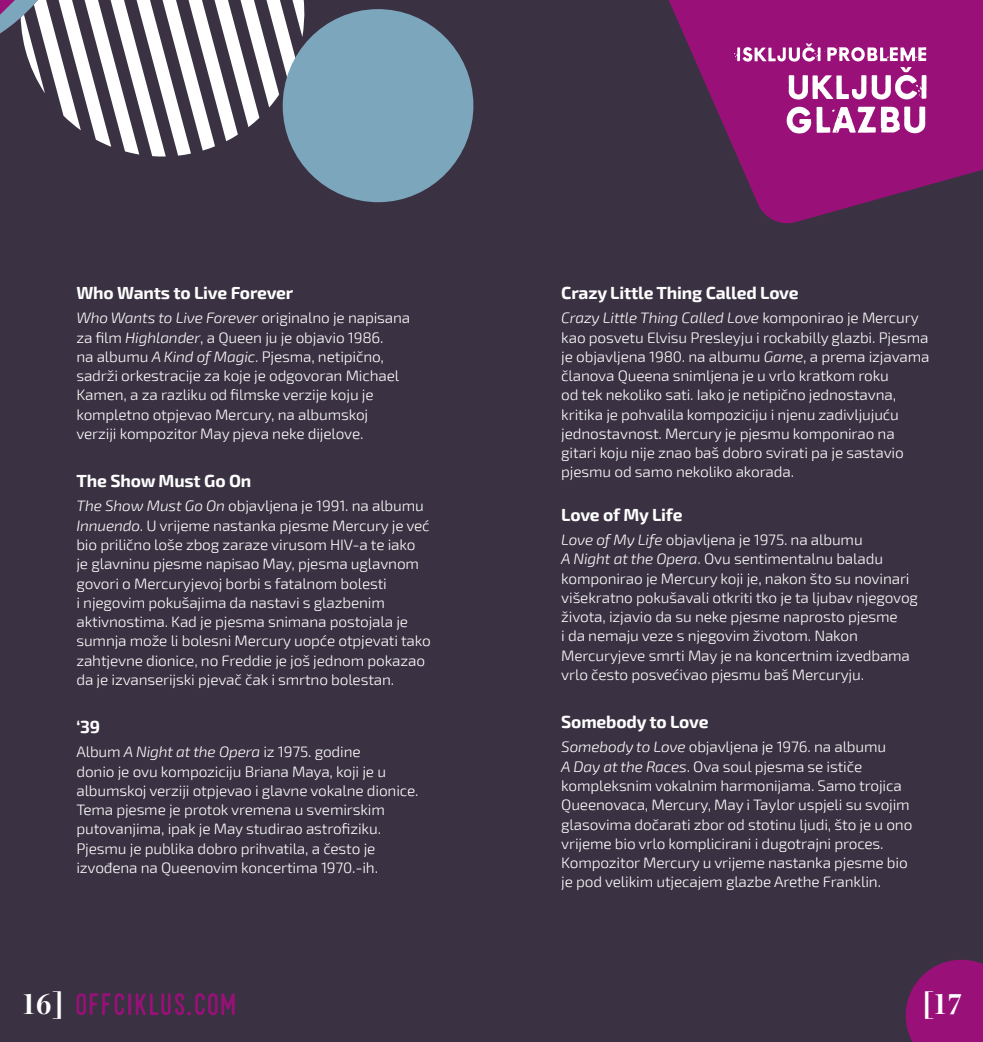
<style>
.page{position:relative;width:983px;height:1042px;background:#fff}
.page>*{position:absolute;margin:0;border:0;box-sizing:border-box;transform-origin:0 0}
.t1{font:700 29.75px "Chronicle Disp Cond";color:#fff}
.t2{font:700 17.15px "Exo 2";letter-spacing:-.01em;color:#fff}
.t3{font:300 15.05px/19.2px "Exo 2";letter-spacing:-.01em;color:#fff}
.s1{font-style:italic}
</style>
<div class="page">
<div style="left:0;top:0;width:982px;height:1042px;background:#3a3242"></div>
<svg style="left:905px;top:960px;width:77px;height:82px;background:#8d1471"></svg>
<svg style="left:76px;top:993px;width:159px;height:22px"></svg>
<svg style="left:38px;top:0;width:267px;height:157px"></svg>
<svg style="left:0;top:0;width:101px;height:82px"></svg>
<svg style="left:282px;top:8px;width:192px;height:195px"></svg>
<svg style="left:668px;top:0;width:314px;height:224px;fill:#991078"></svg>
<svg style="left:786px;top:107px;width:139px;height:27px;background:#cb86bb"></svg>
<svg style="left:733px;top:43px;width:193px;height:57px;background:#b34f9b"></svg>
<p class="t2" style="left:76px;top:283px;width:218px">Who Wants to Live Forever</p>
<p class="t3" style="left:76px;top:309px;width:335px"><span class="s1">Who Wants to Live Forever</span> originalno je napisana za film <span class="s1">Highlander</span>, a Queen ju je objavio 1986.<br>na albumu <span class="s1">A Kind of Magic</span>. Pjesma, netipično, sadrži orkestracije za koje je odgovoran Michael Kamen, a za razliku od filmske verzije koju je kompletno otpjevao Mercury, na albumskoj verziji kompozitor May pjeva neke dijelove.</p>
<p class="t2" style="left:76px;top:471px;width:176px">The Show Must Go On</p>
<p class="t3" style="left:76px;top:497px;width:356px"><span class="s1">The Show Must Go On</span> objavljena je 1991. na albumu <span class="s1">Innuendo</span>. U vrijeme nastanka pjesme Mercury je već bio prilično loše zbog zaraze virusom HIV-a te iako je glavninu pjesme napisao May, pjesma uglavnom govori o Mercuryjevoj borbi s fatalnom bolesti<br>i njegovim pokušajima da nastavi s glazbenim aktivnostima. Kad je pjesma snimana postojala je sumnja može li bolesni Mercury uopće otpjevati tako zahtjevne dionice, no Freddie je još jednom pokazao da je izvanserijski pjevač čak i smrtno bolestan.</p>
<p class="t2" style="left:76px;top:717px;width:25px">‘39</p>
<p class="t3" style="left:76px;top:743px;width:343px">Album <span class="s1">A Night at the Opera</span> iz 1975. godine<br>donio je ovu kompoziciju Briana Maya, koji je u albumskoj verziji otpjevao i glavne vokalne dionice.<br>Tema pjesme je protok vremena u svemirskim putovanjima, ipak je May studirao astrofiziku.<br>Pjesmu je publika dobro prihvatila, a često je izvođena na Queenovim koncertima 1970.-ih.</p>
<p class="t2" style="left:561px;top:283px;width:239px">Crazy Little Thing Called Love</p>
<p class="t3" style="left:561px;top:309px;width:369px"><span class="s1">Crazy Little Thing Called Love</span> komponirao je Mercury kao posvetu Elvisu Presleyju i rockabilly glazbi. Pjesma je objavljena 1980. na albumu <span class="s1">Game</span>, a prema izjavama članova Queena snimljena je u vrlo kratkom roku<br>od tek nekoliko sati. Iako je netipično jednostavna, kritika je pohvalila kompoziciju i njenu zadivljujuću jednostavnost. Mercury je pjesmu komponirao na gitari koju nije znao baš dobro svirati pa je sastavio pjesmu od samo nekoliko akorada.</p>
<p class="t2" style="left:561px;top:504px;width:123px">Love of My Life</p>
<p class="t3" style="left:561px;top:530px;width:358px"><span class="s1">Love of My Life</span> objavljena je 1975. na albumu<br><span class="s1">A Night at the Opera</span>. Ovu sentimentalnu baladu komponirao je Mercury koji je, nakon što su novinari višekratno pokušavali otkriti tko je ta ljubav njegovog života, izjavio da su neke pjesme naprosto pjesme<br>i da nemaju veze s njegovim životom. Nakon Mercuryjeve smrti May je na koncertnim izvedbama vrlo često posvećivao pjesmu baš Mercuryju.</p>
<p class="t2" style="left:561px;top:712px;width:149px">Somebody to Love</p>
<p class="t3" style="left:561px;top:738px;width:352px"><span class="s1">Somebody to Love</span> objavljena je 1976. na albumu<br><span class="s1">A Day at the Races</span>. Ova soul pjesma se ističe kompleksnim vokalnim harmonijama. Samo trojica Queenovaca, Mercury, May i Taylor uspjeli su svojim glasovima dočarati zbor od stotinu ljudi, što je u ono vrijeme bio vrlo komplicirani i dugotrajni proces.<br>Kompozitor Mercury u vrijeme nastanka pjesme bio je pod velikim utjecajem glazbe Arethe Franklin.</p>
<h1 class="t1" style="left:23px;top:980px;width:42px">16]</h1>
<h1 class="t1" style="left:922px;top:980px;width:40px">[17</h1>
</div>
